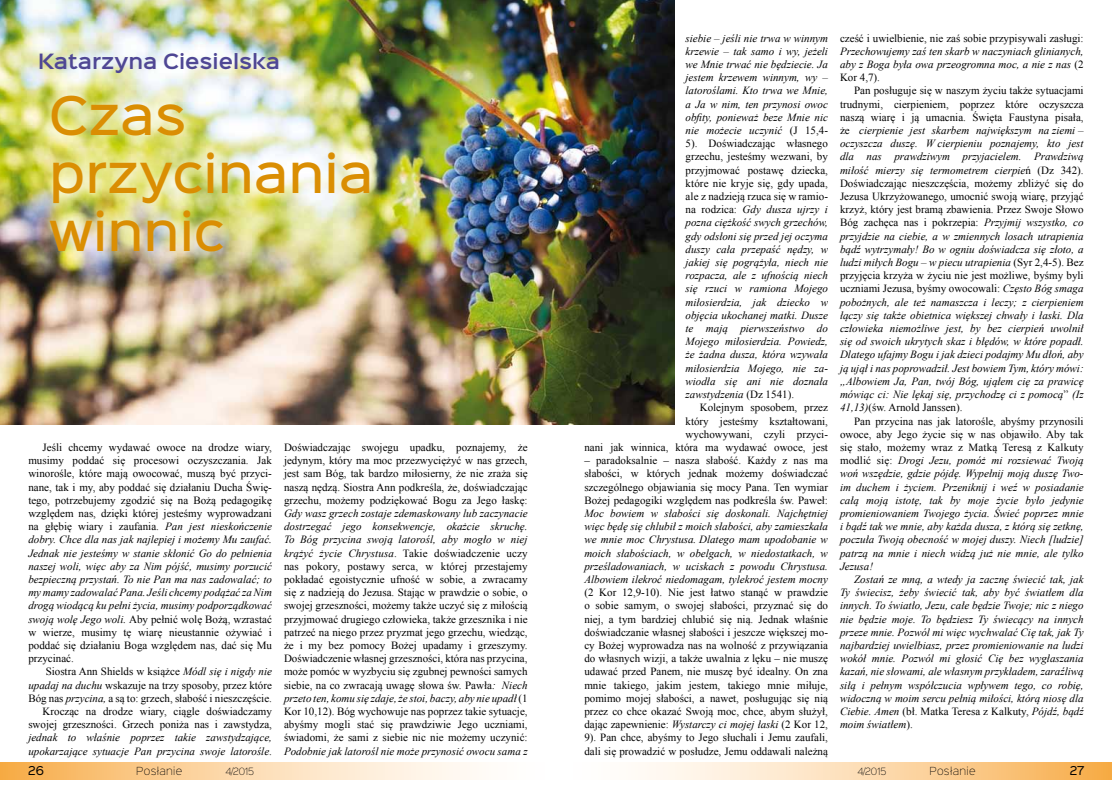
<style>
.page{position:relative;width:1112px;height:794px;background:#fff}
.page>*{position:absolute;margin:0;border:0;box-sizing:border-box;transform-origin:0 0}
.t1{font:500 48px/57.6px "Sinkin Sans 500";color:#da8e03}
.t2{font:600 19px "Sinkin Sans 600";color:#4f4794}
.t3{font:italic 11px/13.2px "Times New Roman";color:#000;text-align:justify}
.t4{font:11px/13.2px "Times New Roman";color:#000;text-align:justify}
.t5{font:11px "Sinkin Sans 400";color:#000}
.t6{font:10px "Sinkin Sans 200 X Light";letter-spacing:.03em;color:#000}
.t7{font:9px "Sinkin Sans 200 X Light";color:#000}
.s1{font-style:italic}
.s2{font-style:normal}
</style>
<div class="page">
<img style="left:0;top:0;width:674px;height:424px">
<svg style="left:0;top:762px;width:477px;height:17px;background:#fbd7a9"></svg>
<svg style="left:640px;top:763px;width:471px;height:17px;background:#fbd7a9"></svg>
<img style="left:36px;top:82px;width:345px;height:181px">
<h2 class="t2" style="left:38px;top:45px;width:243px">Katarzyna Ciesielska</h2>
<h1 class="t1" style="left:49px;top:83px;width:326px">CZAS<br>PRZYCINANIA<br>WINNIC</h1>
<p class="t4" style="left:28px;top:440px;width:245px;text-indent:14px">Jeśli chcemy wydawać owoce na drodze wiary, musimy poddać się procesowi oczyszczania. Jak winorośle, które mają owocować, muszą być przyci&shy;nane, tak i my, aby poddać się działaniu Ducha Świę&shy;tego, potrzebujemy zgodzić się na Bożą pedagogikę względem nas, dzięki której jesteśmy wyprowadzani na głębię wiary i zaufania. <span class="s1">Pan jest nieskończenie dobry. Chce dla nas jak najlepiej i możemy Mu zaufać.<br>Jednak nie jesteśmy w stanie skłonić Go do pełnienia naszej woli, więc aby za Nim pójść, musimy porzucić bezpieczną przystań. To nie Pan ma nas zadowalać; to my mamy zadowalać Pana. Jeśli chcemy podążać za Nim drogą wiodącą ku pełni życia, musimy podporządkować swoją wolę Jego woli.</span> Aby pełnić wolę Bożą, wzrastać w wierze, musimy tę wiarę nieustannie ożywiać i poddać się działaniu Boga względem nas, dać się Mu przycinać.</p>
<p class="t4" style="left:28px;top:665px;width:245px;text-align:right">Siostra Ann Shields w książce <span class="s1">Módl się i nigdy nie upadaj na duchu</span> wskazuje na trzy sposoby, przez które Bóg nas <span class="s1">przycina,</span> a są to: grzech, słabość i nieszczęście.<br>Krocząc na drodze wiary, ciągle doświadczamy swojej grzeszności. Grzech poniża nas i zawstydza,</p>
<p class="t3" style="left:28px;top:731px;width:245px">jednak to właśnie poprzez takie zawstydzające, upokarzające sytuacje Pan przycina swoje latorośle<span class="s2">.</span></p>
<p class="t4" style="left:284px;top:440px;width:245px">Doświadczając swojegu upadku, poznajemy, że jedynym, który ma moc przezwyciężyć w nas grzech, jest sam Bóg, tak bardzo miłosierny, że nie zraża się naszą nędzą. Siostra Ann podkreśla, że, doświadczając grzechu, możemy podziękować Bogu za Jego łaskę:</p>
<p class="t4" style="left:284px;top:506px;width:245px"><span class="s1">Gdy wasz grzech zostaje zdemaskowany lub zaczynacie dostrzegać jego konsekwencje, okażcie skruchę.<br>To Bóg przycina swoją latorośl, aby mogło w niej krążyć życie Chrystusa</span>. Takie doświadczenie uczy nas pokory, postawy serca, w której przestajemy pokładać egoistycznie ufność w sobie, a zwracamy się z nadzieją do Jezusa. Stając w prawdzie o sobie, o swojej grzeszności, możemy także uczyć się z miłością przyjmować drugiego człowieka, także grzesznika i nie patrzeć na niego przez pryzmat jego grzechu, wiedząc, że i my bez pomocy Bożej upadamy i grzeszymy.<br>Doświadczenie własnej grzeszności, która nas przycina, może pomóc w wyzbyciu się zgubnej pewności samych siebie, na co zwracają uwagę słowa św. Pawła<span class="s1">: Niech przeto ten, komu się zdaje, że stoi, baczy, aby nie upadł</span> (1<br>Kor 10,12). Bóg wychowuje nas poprzez takie sytuacje, abyśmy mogli stać się prawdziwie Jego uczniami, świadomi, że sami z siebie nic nie możemy uczynić:</p>
<p class="t3" style="left:284px;top:744px;width:245px">Podobnie jak latorośl nie może przynosić owocu sama z</p>
<p class="t3" style="left:685px;top:31px;width:144px">siebie – jeśli nie trwa w winnym krzewie – tak samo i wy, jeżeli we Mnie trwać nie będziecie. Ja jestem krzewem winnym, wy – latoroślami. Kto trwa we Mnie, a Ja w nim, ten przynosi owoc obfity, ponieważ beze Mnie nic nie możecie uczynić <span class="s2">(J 15,4- 5). Doświadczając własnego grzechu, jesteśmy wezwani, by przyjmować postawę dziecka, które nie kryje się, gdy upada, ale z nadzieją rzuca się w ramio&shy;na rodzica:</span> Gdy dusza ujrzy i pozna ciężkość swych grzechów, gdy odsłoni się przed jej oczyma duszy cała przepaść nędzy, w jakiej się pogrążyła, niech nie rozpacza, ale z ufnością niech się rzuci w ramiona Mojego miłosierdzia, jak dziecko w objęcia ukochanej matki. Dusze te mają pierwszeństwo do Mojego miłosierdzia. Powiedz, że żadna dusza, która wzywała miłosierdzia Mojego, nie za&shy;wiodła się ani nie doznała zawstydzenia <span class="s2">(Dz 1541).</span></p>
<p class="t4" style="left:584px;top:401px;width:245px;text-align:right">Kolejnym sposobem, przez<br>który jesteśmy kształtowani,<br>wychowywani, czyli przyci-<br>nani jak winnica, która ma wydawać owoce, jest</p>
<p class="t4" style="left:584px;top:453px;width:245px">– paradoksalnie – nasza słabość. Każdy z nas ma słabości, w których jednak możemy doświadczać szczególnego objawiania się mocy Pana. Ten wymiar Bożej pedagogiki względem nas podkreśla św. Paweł:</p>
<p class="t3" style="left:584px;top:506px;width:245px">Moc bowiem w słabości się doskonali. Najchętniej więc będę się chlubił z moich słabości, aby zamieszkała we mnie moc Chrystusa. Dlatego mam upodobanie w moich słabościach, w obelgach, w niedostatkach, w prześladowaniach, w uciskach z powodu Chrystusa.<br>Albowiem ilekroć niedomagam, tylekroć jestem mocny</p>
<p class="t4" style="left:584px;top:585px;width:245px">(2 Kor 12,9-10). Nie jest łatwo stanąć w prawdzie o sobie samym, o swojej słabości, przyznać się do niej, a tym bardziej chlubić się nią. Jednak właśnie doświadczanie własnej słabości i jeszcze większej mo&shy;cy Bożej wyprowadza nas na wolność z przywiązania do własnych wizji, a także uwalnia z lęku – nie muszę udawać przed Panem, nie muszę być idealny. On zna mnie takiego, jakim jestem, takiego mnie miłuje, pomimo mojej słabości, a nawet, posługując się nią przez co chce okazać Swoją moc, chce, abym służył, dając zapewnienie: <span class="s1">Wystarczy ci mojej łaski</span> (2 Kor 12, 9). Pan chce, abyśmy to Jego słuchali i Jemu zaufali, dali się prowadzić w posłudze, Jemu oddawali należną</p>
<p class="t4" style="left:839px;top:31px;width:245px">cześć i uwielbienie, nie zaś sobie przypisywali zasługi:</p>
<p class="t3" style="left:839px;top:44px;width:245px">Przechowujemy zaś ten skarb w naczyniach glinianych, aby z Boga była owa przeogromna moc, a nie z nas <span class="s2">(2<br>Kor 4,7).</span></p>
<p class="t3" style="left:839px;top:84px;width:245px;text-indent:14px"><span class="s2">Pan posługuje się w naszym życiu także sytuacjami trudnymi, cierpieniem, poprzez które oczyszcza naszą wiarę i ją umacnia. Święta Faustyna pisała, że</span> cierpienie jest skarbem największym na ziemi – oczyszcza duszę. W cierpieniu poznajemy, kto jest dla nas prawdziwym przyjacielem. Prawdziwą miłość mierzy się termometrem cierpie<span class="s2">ń (Dz 342).<br>Doświadczając nieszczęścia, możemy zbliżyć się do Jezusa Ukrzyżowanego, umocnić swoją wiarę, przyjąć krzyż, który jest bramą zbawienia. Przez Swoje Słowo Bóg zachęca nas i pokrzepia:</span> Przyjmij wszystko, co przyjdzie na ciebie, a w zmiennych losach utrapienia bądź wytrzymały! Bo w ogniu doświadcza się złoto, a ludzi miłych Bogu – w piecu utrapienia <span class="s2">(Syr 2,4-5). Bez przyjęcia krzyża w życiu nie jest możliwe, byśmy byli uczniami Jezusa, byśmy owocowali:</span> Często Bóg smaga pobożnych, ale też namaszcza i leczy; z cierpieniem łączy się także obietnica większej chwały i łaski. Dla człowieka niemożliwe jest, by bez cierpień uwolnił się od swoich ukrytych skaz i błędów, w które popadł.<br>Dlatego ufajmy Bogu i jak dzieci podajmy Mu dłoń, aby ją ujął i nas poprowadził. Jest bowiem Tym, który mówi: „Albowiem Ja, Pan, twój Bóg, ująłem cię za prawicę mówiąc ci: Nie lękaj się, przychodzę ci z pomocą<span class="s2">”</span> (Iz 41,13)<span class="s2">(św. Arnold Janssen).</span></p>
<p class="t3" style="left:839px;top:414px;width:245px;text-indent:14px"><span class="s2">Pan przycina nas jak latorośle, abyśmy przynosili owoce, aby Jego życie się w nas objawiło. Aby tak się stało, możemy wraz z Matką Teresą z Kalkuty modlić się:</span> Drogi Jezu, pomóż mi rozsiewać Twoją woń wszędzie, gdzie pójdę. Wypełnij moją duszę Two&shy;im duchem i życiem. Przeniknij i weź w posiadanie całą moją istotę, tak by moje życie było jedynie promieniowaniem Twojego życia. Świeć poprzez mnie i bądź tak we mnie, aby każda dusza, z którą się zetknę, poczuła Twoją obecność w mojej duszy. Niech [ludzie] patrzą na mnie i niech widzą już nie mnie, ale tylko Jezusa!</p>
<p class="t3" style="left:839px;top:572px;width:245px;text-indent:14px">Zostań ze mną, a wtedy ja zacznę świecić tak, jak Ty świecisz, żeby świecić tak, aby być światłem dla innych. To światło, Jezu, całe będzie Twoje; nic z niego nie będzie moje. To będziesz Ty świecący na innych przeze mnie. Pozwól mi więc wychwalać Cię tak, jak Ty najbardziej uwielbiasz, przez promieniowanie na ludzi wokół mnie. Pozwól mi głosić Cię bez wygłaszania kazań, nie słowami, ale własnym przykładem, zaraźliwą siłą i pełnym współczucia wpływem tego, co robię, widoczną w moim sercu pełnią miłości, którą niosę dla Ciebie. Amen <span class="s2">(bł. Matka Teresa z Kalkuty,</span> Pójdź, bądź moim światłem<span class="s2">).</span></p>
<p class="t5" style="left:28px;top:761px;width:17px">26</p>
<p class="t6" style="left:136px;top:763px;width:48px">Posłanie</p>
<p class="t7" style="left:225px;top:764px;width:30px">4/2015</p>
<p class="t7" style="left:857px;top:764px;width:30px">4/2015</p>
<p class="t6" style="left:929px;top:763px;width:48px">Posłanie</p>
<p class="t5" style="left:1069px;top:761px;width:16px">27</p>
</div>
